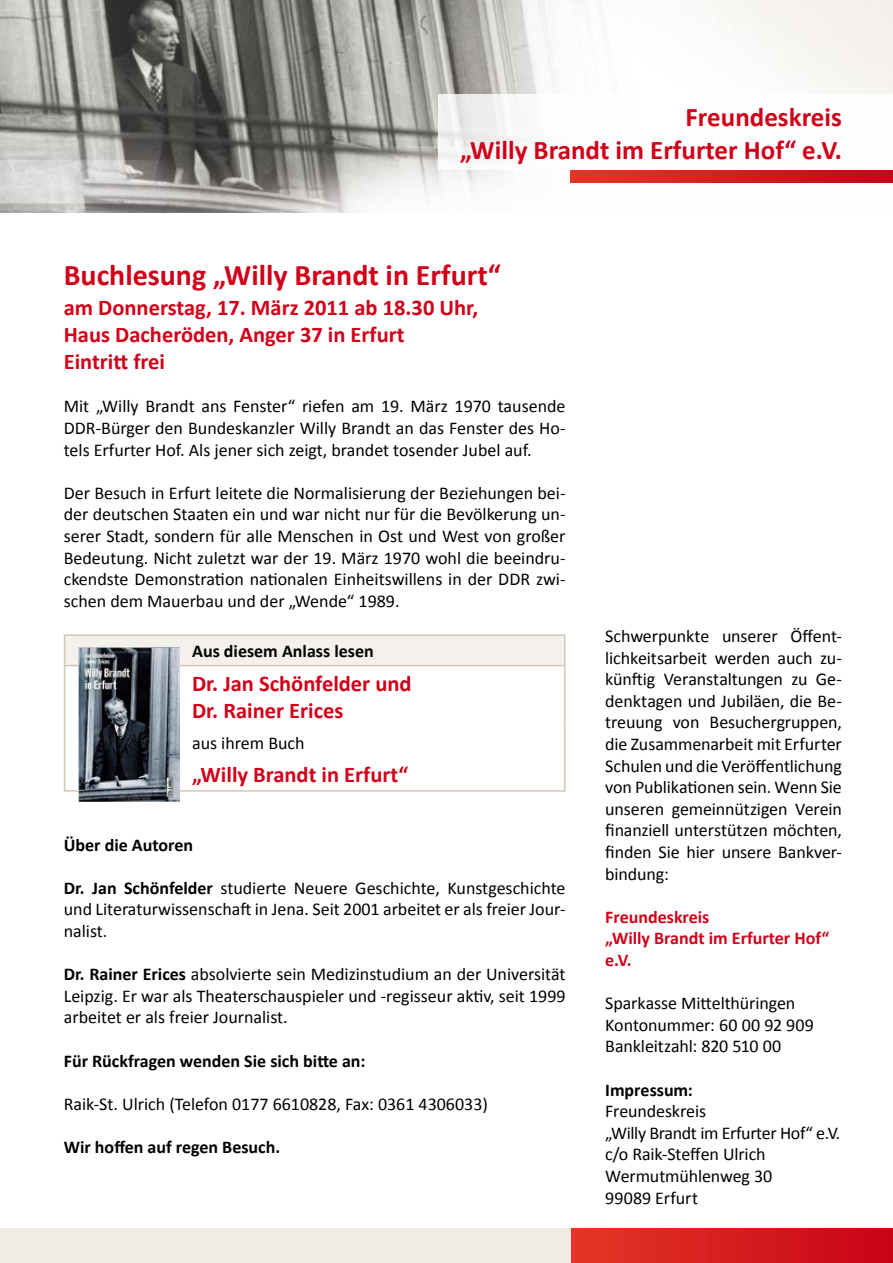
<style>
.page{position:relative;width:893px;height:1263px;background:#fff}
.page>*{position:absolute;margin:0;border:0;box-sizing:border-box;transform-origin:0 0}
.t1{font:700 30px "Calibri";color:#d10019}
.t2{font:700 27px/32.4px "Calibri";color:#d10019;text-align:right}
.t3{font:700 22.5px/27px "Calibri";color:#d10019}
.t4{font:18px/21.6px "Calibri";color:#000;text-align:justify}
.t5{font:700 18px "Calibri";color:#000}
.t6{font:700 18px/21.6px "Calibri";color:#d10019}
.s1{font-weight:700}
</style>
<div class="page">
<img style="left:0;top:0;width:893px;height:213px">
<svg style="left:571px;top:170px;width:322px;height:13px;background:#d51d1e"></svg>
<div style="left:439px;top:94px;width:454px;height:76px;background:#fff"></div>
<div style="left:571px;top:1229px;width:322px;height:34px;background:linear-gradient(to right,#e43726,#c80418)"></div>
<div style="left:0;top:1229px;width:571px;height:34px;background:#f0ece5"></div>
<div style="left:65px;top:635px;width:500px;height:31px;background:#f4f1ec"></div>
<hr style="left:64px;top:665px;width:502px;height:1px;background:#d2c6b3">
<hr style="left:64px;top:634px;width:502px;height:2px;background:#d2c6b3">
<svg style="left:64px;top:636px;width:1px;height:29px"></svg>
<hr style="left:564px;top:636px;width:2px;height:29px;background:#d2c6b3">
<hr style="left:64px;top:666px;width:1px;height:60px;background:#d2c6b3">
<hr style="left:564px;top:666px;width:2px;height:60px;background:#d2c6b3">
<hr style="left:64px;top:726px;width:1px;height:31px;background:#d2c6b3">
<hr style="left:564px;top:726px;width:2px;height:31px;background:#d2c6b3">
<hr style="left:64px;top:757px;width:1px;height:33px;background:#d2c6b3">
<hr style="left:564px;top:757px;width:2px;height:33px;background:#d2c6b3">
<hr style="left:64px;top:790px;width:502px;height:2px;background:#d2c6b3">
<img style="left:78px;top:647px;width:101px;height:154px">
<h2 class="t2" style="left:460px;top:100px;width:383px">Freundeskreis<br>„Willy Brandt im Erfurter Hof“ e.V.</h2>
<h1 class="t1" style="left:64px;top:256px;width:439px">Buchlesung „Willy Brandt in Erfurt“</h1>
<p class="t3" style="left:64px;top:293px;width:416px">am Donnerstag, 17. März 2011 ab 18.30 Uhr,<br>Haus Dacheröden, Anger 37 in Erfurt<br>Eintritt frei</p>
<p class="t4" style="left:64px;top:395px;width:503px">Mit „Willy Brandt ans Fenster“ riefen am 19. März 1970 tausende DDR-Bürger den Bundeskanzler Willy Brandt an das Fenster des Ho&shy;tels Erfurter Hof. Als jener sich zeigt, brandet tosender Jubel auf.</p>
<p class="t4" style="left:64px;top:481px;width:503px">Der Besuch in Erfurt leitete die Normalisierung der Beziehungen bei&shy;der deutschen Staaten ein und war nicht nur für die Bevölkerung un&shy;serer Stadt, sondern für alle Menschen in Ost und West von großer Bedeutung. Nicht zuletzt war der 19. März 1970 wohl die beeindru&shy;ckendste Demonstration nationalen Einheitswillens in der DDR zwi&shy;schen dem Mauerbau und der „Wende“ 1989.</p>
<p class="t5" style="left:192px;top:640px;width:183px">Aus diesem Anlass lesen</p>
<p class="t3" style="left:192px;top:669px;width:221px">Dr. Jan Schönfelder und<br>Dr. Rainer Erices</p>
<p class="t4" style="left:192px;top:731px;width:114px">aus ihrem Buch</p>
<p class="t3" style="left:192px;top:760px;width:218px">„Willy Brandt in Erfurt“</p>
<p class="t5" style="left:64px;top:833px;width:131px">Über die Autoren</p>
<p class="t4" style="left:64px;top:876px;width:503px"><span class="s1">Dr. Jan Schönfelder</span> studierte Neuere Geschichte, Kunstgeschichte und Literaturwissenschaft in Jena. Seit 2001 arbeitet er als freier Jour&shy;nalist.</p>
<p class="t4" style="left:64px;top:962px;width:503px"><span class="s1">Dr. Rainer Erices</span> absolvierte sein Medizinstudium an der Universität Leipzig. Er war als Theaterschauspieler und -regisseur aktiv, seit 1999 arbeitet er als freier Journalist.</p>
<p class="t5" style="left:64px;top:1049px;width:303px">Für Rückfragen wenden Sie sich bitte an:</p>
<p class="t4" style="left:64px;top:1092px;width:426px">Raik-St. Ulrich (Telefon 0177 6610828, Fax: 0361 4306033)</p>
<p class="t5" style="left:64px;top:1136px;width:218px">Wir hoffen auf regen Besuch.</p>
<p class="t4" style="left:605px;top:624px;width:238px">Schwerpunkte unserer Öffent&shy;lichkeitsarbeit werden auch zu&shy;künftig Veranstaltungen zu Ge&shy;denktagen und Jubiläen, die Be&shy;treuung von Besuchergruppen, die Zusammenarbeit mit Erfurter Schulen und die Veröffentlichung von Publikationen sein. Wenn Sie unseren gemeinnützigen Verein finanziell unterstützen möchten, finden Sie hier unsere Bankver&shy;bindung:</p>
<p class="t6" style="left:605px;top:905px;width:226px">Freundeskreis<br>„Willy Brandt im Erfurter Hof“ e.V.</p>
<p class="t4" style="left:605px;top:991px;width:210px;text-align:left">Sparkasse Mittelthüringen<br>Kontonummer: 60 00 92 909<br>Bankleitzahl: 820 510 00</p>
<p class="t5" style="left:605px;top:1078px;width:89px">Impressum:</p>
<p class="t4" style="left:605px;top:1099px;width:237px;text-align:left">Freundeskreis<br>„Willy Brandt im Erfurter Hof“ e.V. c/o Raik-Steffen Ulrich<br>Wermutmühlenweg 30<br>99089 Erfurt</p>
</div>
